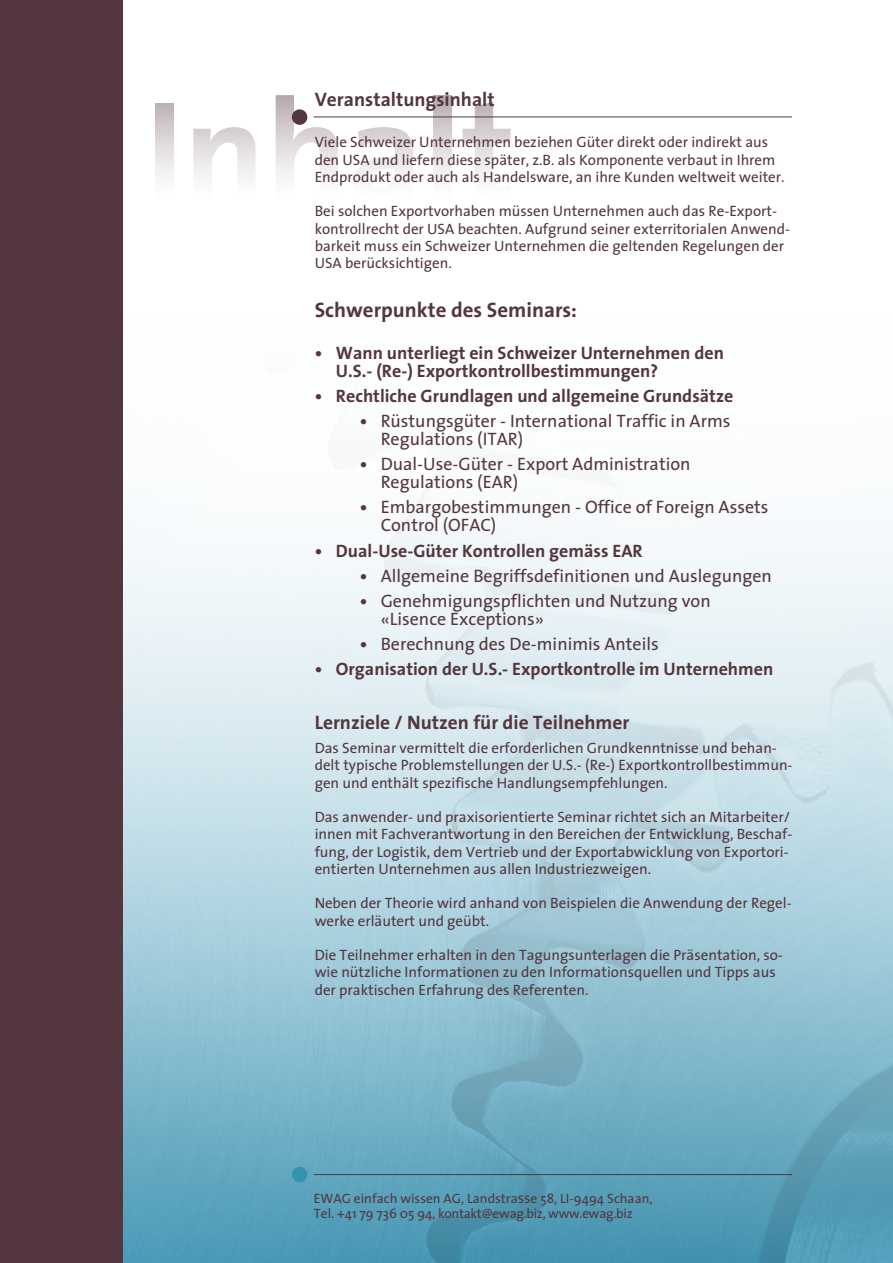
<style>
.page{position:relative;width:893px;height:1263px;background:#fff}
.page>*{position:absolute;margin:0;border:0;box-sizing:border-box;transform-origin:0 0}
.t1{font:700 144px "The Sans";color:#54363e}
.Grundschrift_neu{font:700 21px "The Sans";color:#54363e}
.Grundschrift_neu-2{font:700 19.5px "The Sans";color:#54363e}
.Titel_über_Linien{font:700 19.5px "The Sans";color:#54363e}
.Grundschrift_neu-3{font:18px/18px "The Sans";color:#54363e}
.Grundschrift_neu-4{font:700 18px/18px "The Sans";color:#54363e}
.Grundschrift_neu-5{font:15px/17.2px "The Sans";color:#54363e}
.t2{font:13.5px/15px "The Sans";color:#54363e}
.s1{font-weight:700}
.s2{font-size:15px}
</style>
<div class="page">
<div style="left:0;top:0;width:123px;height:1263px;background:#54363e"></div>
<img style="left:123px;top:483px;width:770px;height:780px">
<div style="left:292px;top:1167px;width:15px;height:15px;background:#3592b1;border-radius:50%"></div>
<hr style="left:314px;top:1174px;width:478px;height:1px;background:#54363e">
<div style="left:292px;top:109px;width:15px;height:16px;background:#54363e;border-radius:50%"></div>
<hr style="left:314px;top:116px;width:478px;height:1px;background:#54363e">
<p class="Titel_über_Linien" style="left:315px;top:83px;width:182px">Veranstaltungsinhalt</p>
<p class="Grundschrift_neu-5" style="left:315px;top:133px;width:471px">Viele Schweizer Unternehmen beziehen Güter direkt oder indirekt aus den USA und liefern diese später, z.B. als Komponente verbaut in Ihrem<br>Endprodukt oder auch als Handelsware, an ihre Kunden weltweit weiter.</p>
<p class="Grundschrift_neu-5" style="left:315px;top:202px;width:477px">Bei solchen Exportvorhaben müssen Unternehmen auch das Re-Export&shy;kontrollrecht der USA beachten. Aufgrund seiner exterritorialen Anwend&shy;barkeit muss ein Schweizer Unternehmen die geltenden Regelungen der USA berücksichtigen.</p>
<p class="Grundschrift_neu" style="left:315px;top:292px;width:264px">Schwerpunkte des Seminars:</p>
<p class="Grundschrift_neu-4" style="left:336px;top:344px;width:389px;text-indent:-21px">• Wann unterliegt ein Schweizer Unternehmen den<br>U.S.- (Re-) Exportkontrollbestimmungen?</p>
<p class="Grundschrift_neu-4" style="left:315px;top:387px;width:420px">• Rechtliche Grundlagen und allgemeine Grundsätze</p>
<p class="Grundschrift_neu-3" style="left:381px;top:412px;width:351px;text-indent:-21px"><span class="s1">•</span> Rüstungsgüter - International Traffic in Arms<br>Regulations (ITAR)</p>
<p class="Grundschrift_neu-3" style="left:381px;top:455px;width:311px;text-indent:-21px"><span class="s1">•</span> Dual-Use-Güter - Export Administration<br>Regulations (EAR)</p>
<p class="Grundschrift_neu-3" style="left:381px;top:498px;width:389px;text-indent:-21px"><span class="s1">•</span> Embargobestimmungen - Office of Foreign Assets<br>Control (OFAC)</p>
<p class="Grundschrift_neu-4" style="left:315px;top:541px;width:330px">• Dual-Use-Güter Kontrollen gemäss EAR</p>
<p class="Grundschrift_neu-3" style="left:360px;top:566px;width:414px"><span class="s1">•</span> Allgemeine Begriffsdefinitionen und Auslegungen</p>
<p class="Grundschrift_neu-3" style="left:381px;top:591px;width:332px;text-indent:-21px"><span class="s1">•</span> Genehmigungspflichten und Nutzung von «Lisence Exceptions»</p>
<p class="Grundschrift_neu-3" style="left:360px;top:634px;width:300px"><span class="s1">•</span> Berechnung des De-minimis Anteils</p>
<p class="Grundschrift_neu-4" style="left:315px;top:659px;width:460px">• Organisation der U.S.- Exportkontrolle im Unternehmen</p>
<p class="Grundschrift_neu-2" style="left:315px;top:706px;width:316px">Lernziele / Nutzen für die Teilnehmer</p>
<p class="Grundschrift_neu-5" style="left:315px;top:739px;width:479px">Das Seminar vermittelt die erforderlichen Grundkenntnisse und behan&shy;delt typische Problemstellungen der U.S.- (Re-) Exportkontrollbestimmun&shy;gen und enthält spezifische Handlungsempfehlungen.</p>
<p class="Grundschrift_neu-5" style="left:315px;top:808px;width:479px">Das anwender- und praxisorientierte Seminar richtet sich an Mitarbeiter/ innen mit Fachverantwortung in den Bereichen der Entwicklung, Beschaf&shy;fung, der Logistik, dem Vertrieb und der Exportabwicklung von Exportori&shy;entierten Unternehmen aus allen Industriezweigen.</p>
<p class="Grundschrift_neu-5" style="left:315px;top:894px;width:479px">Neben der Theorie wird anhand von Beispielen die Anwendung der Regel&shy;werke erläutert und geübt.</p>
<p class="Grundschrift_neu-5" style="left:315px;top:946px;width:470px">Die Teilnehmer erhalten in den Tagungsunterlagen die Präsentation, so&shy;wie nützliche Informationen zu den Informationsquellen und Tipps aus der praktischen Erfahrung des Referenten.</p>
<h1 class="t1" style="left:145px;top:31px;width:373px">Inhalt</h1>
<p class="t2" style="left:314px;top:1190px;width:340px">EWAG einfach wissen AG, Landstra<span class="s2">ss</span>e 58, LI-9494 Schaan,<br>Tel. +41 79 736 05 94, kontakt@ewag.biz, www.ewag.biz</p>
</div>
